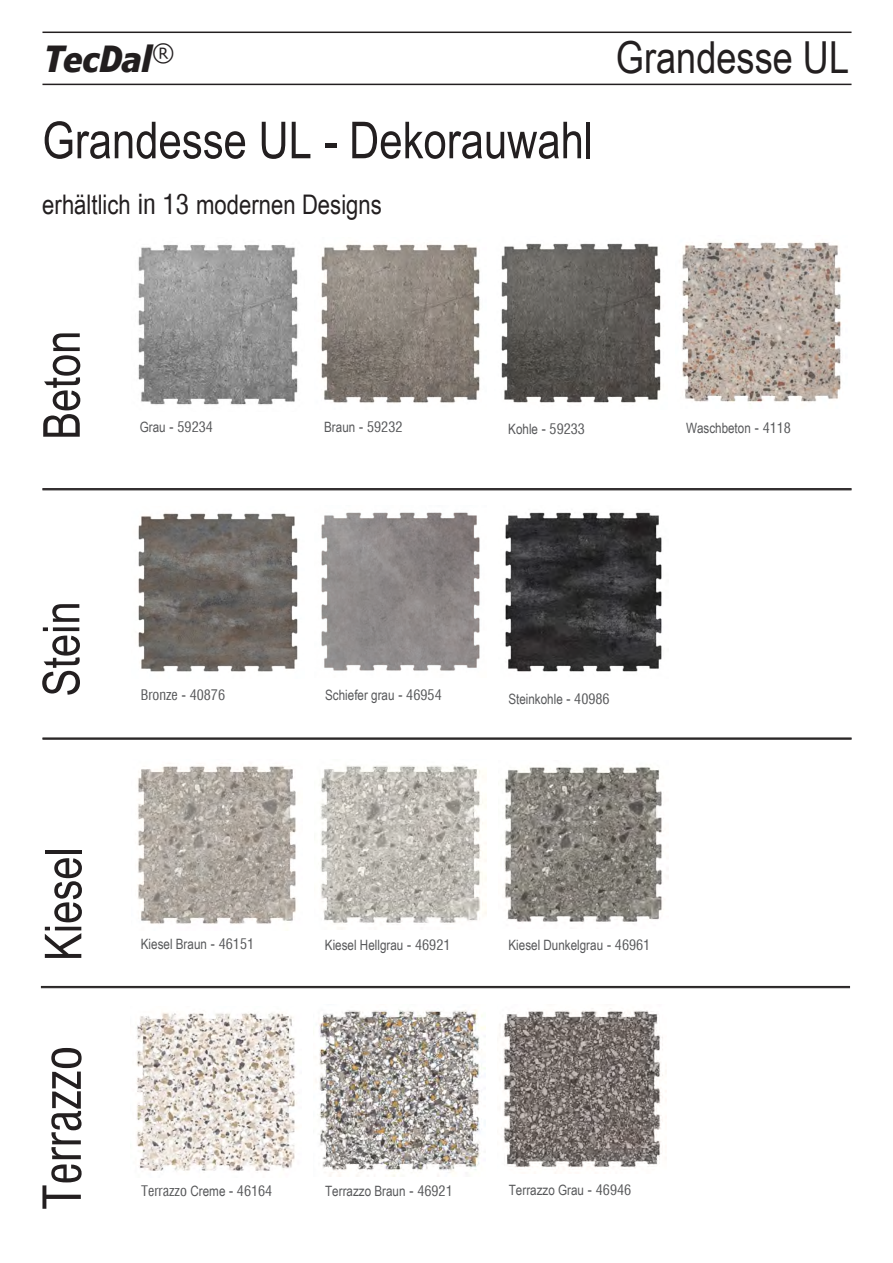
<style>
.page{position:relative;width:893px;height:1263px;background:#fff}
.page>*{position:absolute;margin:0;border:0;box-sizing:border-box;transform-origin:0 0}
.t1{font:51px "Arial Narrow";color:#231f20}
.t2{font:condensed 51px "Swiss 721";color:#231f20}
.t3{font:44.1px "Arial Narrow";color:#231f20}
.t4{font:italic 700 condensed 36px "Verdana Pro";color:#221e1f}
.t5{font:27px "Arial Narrow";color:#231f20}
.t6{font:condensed 23.7px "Verdana Pro";color:#221e1f}
.t7{font:14.25px "Arial Narrow";color:#57585a}
.t8{font:condensed 14.25px "Swiss 721";color:#57585a}
.s1{font-family:"Swiss 721";font-stretch:condensed}
.s2{font-family:"Arial Narrow";font-stretch:normal}
</style>
<div class="page">
<hr style="left:42px;top:32px;width:809px;height:1px;background:#231f20">
<hr style="left:42px;top:84px;width:809px;height:1px;background:#231f20">
<hr style="left:42px;top:488px;width:809px;height:1px;background:#231f20">
<hr style="left:42px;top:489px;width:809px;height:1px;background:#231f20">
<hr style="left:42px;top:490px;width:809px;height:1px;background:#231f20">
<hr style="left:41px;top:986px;width:809px;height:1px;background:#231f20">
<hr style="left:41px;top:987px;width:809px;height:1px;background:#231f20">
<hr style="left:42px;top:738px;width:810px;height:1px;background:#231f20">
<hr style="left:42px;top:739px;width:810px;height:1px;background:#231f20">
<img style="left:138px;top:245px;width:160px;height:160px">
<img style="left:321px;top:244px;width:159px;height:159px">
<img style="left:501px;top:243px;width:160px;height:160px">
<img style="left:682px;top:242px;width:159px;height:160px">
<img style="left:138px;top:513px;width:160px;height:159px">
<img style="left:321px;top:512px;width:159px;height:159px">
<img style="left:505px;top:512px;width:157px;height:160px">
<img style="left:137px;top:766px;width:159px;height:158px">
<img style="left:320px;top:765px;width:166px;height:164px">
<img style="left:504px;top:767px;width:158px;height:155px">
<img style="left:136px;top:1012px;width:161px;height:160px">
<img style="left:319px;top:1010px;width:166px;height:166px">
<img style="left:503px;top:1008px;width:164px;height:166px">
<h3 class="t4" style="left:44px;top:34px;width:109px">TecDal</h3>
<h2 class="t3" style="left:616px;top:25px;width:235px">Grandesse UL</h2>
<h3 class="t6" style="left:152px;top:37px;width:25px">®</h3>
<h1 class="t1" style="left:42px;top:103px;width:552px">Grandesse UL - Dekorauwahl</h1>
<h3 class="t5" style="left:42px;top:184px;width:341px">erhältlich <span class="s1">in 13</span> modernen Designs</h3>
<h1 class="t1" style="left:24px;top:440px;width:111px;rotate:-90deg">Beton</h1>
<p class="t8" style="left:140px;top:417px;width:75px"><span class="s2">Grau</span> - 59234</p>
<p class="t8" style="left:324px;top:417px;width:80px"><span class="s2">Braun</span> - 59232</p>
<p class="t8" style="left:508px;top:419px;width:78px"><span class="s2">Kohle</span> - 59233</p>
<p class="t7" style="left:686px;top:418px;width:106px">Waschbeton <span class="s1">- 4118</span></p>
<h1 class="t1" style="left:24px;top:696px;width:97px;rotate:-90deg">Stein</h1>
<h1 class="t1" style="left:26px;top:961px;width:115px;rotate:-90deg">Kiesel</h1>
<h1 class="t2" style="left:27px;top:1209px;width:165px;rotate:-90deg">Terrazzo</h1>
<p class="t8" style="left:141px;top:685px;width:86px">Bronze - 40876</p>
<p class="t7" style="left:325px;top:684px;width:118px">Schiefer grau <span class="s1">- 46954</span></p>
<p class="t7" style="left:508px;top:688px;width:103px">Steinkohle <span class="s1">- 40986</span></p>
<p class="t7" style="left:141px;top:933px;width:115px">Kiesel Braun <span class="s1">- 46151</span></p>
<p class="t7" style="left:325px;top:934px;width:127px">Kiesel Hellgrau <span class="s1">- 46921</span></p>
<p class="t7" style="left:508px;top:934px;width:143px">Kiesel Dunkelgrau <span class="s1">- 46961</span></p>
<p class="t8" style="left:141px;top:1181px;width:133px">Terrazzo <span class="s2">Creme</span> - 46164</p>
<p class="t7" style="left:325px;top:1181px;width:129px">Terrazzo Braun <span class="s1">- 46921</span></p>
<p class="t7" style="left:509px;top:1180px;width:124px">Terrazzo Grau <span class="s1">- 46946</span></p>
</div>
